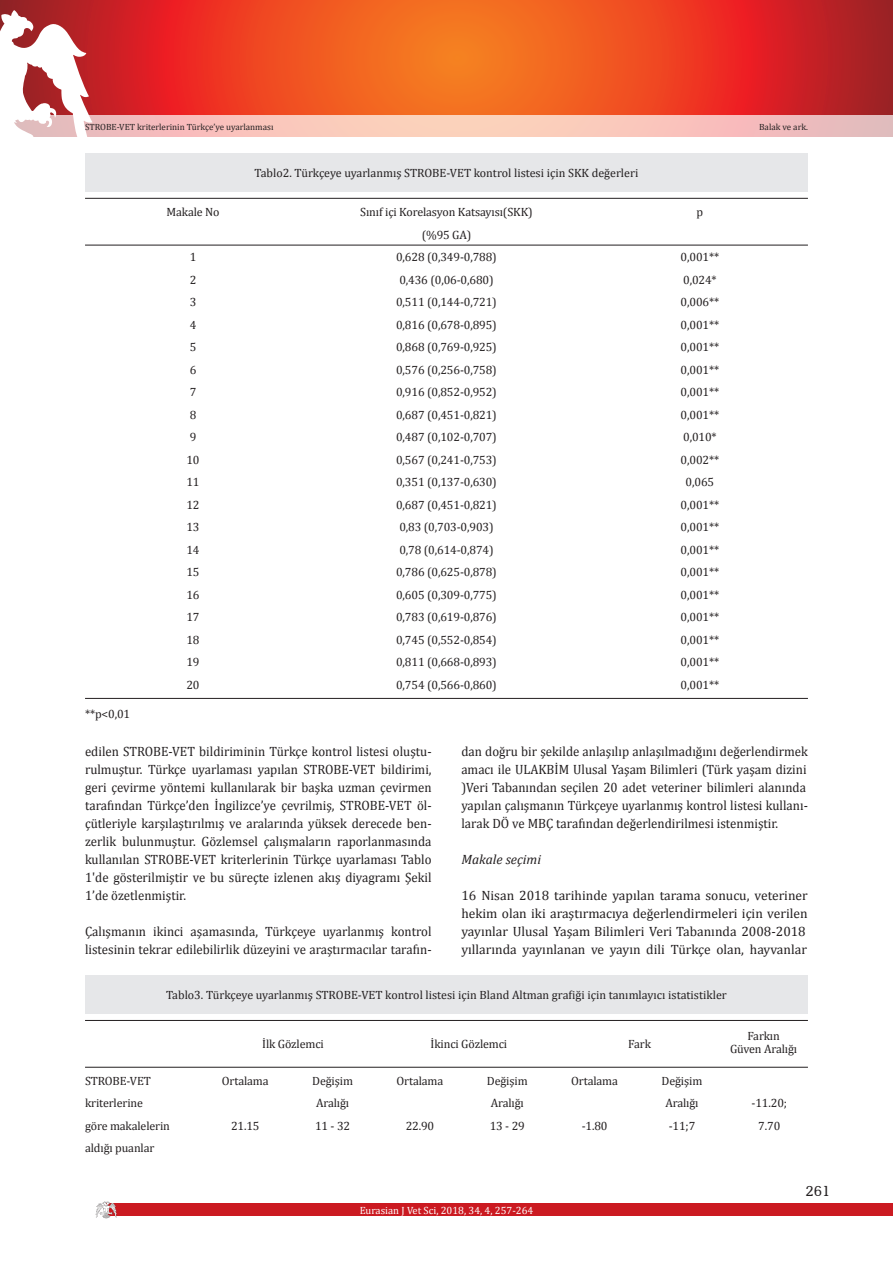
<style>
.page{position:relative;width:893px;height:1263px;background:#fff}
.page>*{position:absolute;margin:0;border:0;box-sizing:border-box;transform-origin:0 0}
.t1{font:15px "Humanist Slabserif 712 BT";color:#231f20}
.t2{font:13.5px/18px "Cambria";color:#231f20;scale:.95 1}
.t3{font:13.5px/18px "Cambria";color:#231f20}
.t4{font:italic 13.5px "Cambria";color:#231f20}
.t5{font:12px/22.5px "Cambria";letter-spacing:-.01em;color:#231f20;text-align:center}
.t6{font:10.5px "Cambria";color:#fff}
.t7{font:9px "Cambria";color:#231f20}
</style>
<div class="page">
<svg style="left:0;top:0;width:893px;height:115px;background:#e44422"></svg>
<div style="left:106px;top:1203px;width:787px;height:13px;background:#cb1a21"></div>
<svg style="left:0;top:10px;width:92px;height:127px"></svg>
<svg style="left:96px;top:1201px;width:21px;height:17px"></svg>
<svg style="left:0;top:115px;width:893px;height:21px;background:#f5c7bf"></svg>
<div style="left:85px;top:153px;width:723px;height:38px;background:#e6e7e9"></div>
<hr style="left:85px;top:198px;width:723px;height:1px;background:#231f20">
<hr style="left:85px;top:245px;width:723px;height:1px;background:#231f20">
<hr style="left:85px;top:698px;width:723px;height:1px;background:#231f20">
<div style="left:85px;top:975px;width:723px;height:38px;background:#e6e7e9"></div>
<hr style="left:85px;top:1020px;width:723px;height:1px;background:#231f20">
<hr style="left:85px;top:1067px;width:723px;height:1px;background:#231f20">
<p class="t7" style="left:85px;top:121px;width:190px">STROBE-VET kriterlerinin Türkçe’ye uyarlanması</p>
<p class="t7" style="left:759px;top:121px;width:50px">Balak ve ark.</p>
<p class="t5" style="left:85px;top:703px;width:47px">**p&lt;0,01</p>
<p class="t5" style="left:167px;top:201px;width:55px">Makale No</p>
<p class="t5" style="left:186px;top:246px;width:15px;text-align:left">1<br>2<br>3<br>4<br>5<br>6<br>7<br>8<br>9<br>10<br>11<br>12<br>13<br>14<br>15<br>16<br>17<br>18<br>19<br>20</p>
<p class="t5" style="left:255px;top:161px;width:385px">Tablo2. Türkçeye uyarlanmış STROBE-VET kontrol listesi için SKK değerleri</p>
<p class="t5" style="left:360px;top:201px;width:174px">Sınıf içi Korelasyon Katsayısı(SKK) (%95 GA)<br>0,628 (0,349-0,788)<br>0,436 (0,06-0,680)<br>0,511 (0,144-0,721)<br>0,816 (0,678-0,895)<br>0,868 (0,769-0,925)<br>0,576 (0,256-0,758)<br>0,916 (0,852-0,952)<br>0,687 (0,451-0,821)<br>0,487 (0,102-0,707)<br>0,567 (0,241-0,753)<br>0,351 (0,137-0,630)<br>0,687 (0,451-0,821)<br>0,83 (0,703-0,903)<br>0,78 (0,614-0,874)<br>0,786 (0,625-0,878)<br>0,605 (0,309-0,775)<br>0,783 (0,619-0,876)<br>0,745 (0,552-0,854)<br>0,811 (0,668-0,893)<br>0,754 (0,566-0,860)</p>
<p class="t5" style="left:697px;top:201px;width:8px">p</p>
<p class="t5" style="left:681px;top:246px;width:40px">0,001**<br>0,024*<br>0,006**<br>0,001**<br>0,001**<br>0,001**<br>0,001**<br>0,001**<br>0,010*<br>0,002**<br>0,065<br>0,001**<br>0,001**<br>0,001**<br>0,001**<br>0,001**<br>0,001**<br>0,001**<br>0,001**<br>0,001**</p>
<p class="t2" style="left:85px;top:742px;width:366px;text-align:justify">edilen STROBE-VET bildiriminin Türkçe kontrol listesi oluştu&shy;rulmuştur. Türkçe uyarlaması yapılan STROBE-VET bildirimi, geri çevirme yöntemi kullanılarak bir başka uzman çevirmen tarafından Türkçe’den İngilizce’ye çevrilmiş, STROBE-VET öl&shy;çütleriyle karşılaştırılmış ve aralarında yüksek derecede ben&shy;zerlik bulunmuştur. Gözlemsel çalışmaların raporlanmasında kullanılan STROBE-VET kriterlerinin Türkçe uyarlaması Tablo 1'de gösterilmiştir ve bu süreçte izlenen akış diyagramı Şekil 1’de özetlenmiştir.</p>
<p class="t2" style="left:85px;top:922px;width:366px">Çalışmanın ikinci aşamasında, Türkçeye uyarlanmış kontrol listesinin tekrar edilebilirlik düzeyini ve araştırmacılar tarafın-</p>
<p class="t2" style="left:461px;top:742px;width:366px">dan doğru bir şekilde anlaşılıp anlaşılmadığını değerlendirmek amacı ile ULAKBİM Ulusal Yaşam Bilimleri (Türk yaşam dizini )Veri Tabanından seçilen 20 adet veteriner bilimleri alanında yapılan çalışmanın Türkçeye uyarlanmış kontrol listesi kullanı&shy;larak DÖ ve MBÇ tarafından değerlendirilmesi istenmiştir.</p>
<p class="t4" style="left:461px;top:850px;width:81px">Makale seçimi</p>
<p class="t3" style="left:461px;top:886px;width:348px">16 Nisan 2018 tarihinde yapılan tarama sonucu, veteriner hekim olan iki araştırmacıya değerlendirmeleri için verilen yayınlar Ulusal Yaşam Bilimleri Veri Tabanında 2008-2018 yıllarında yayınlanan ve yayın dili Türkçe olan, hayvanlar</p>
<p class="t5" style="left:166px;top:984px;width:562px">Tablo3. Türkçeye uyarlanmış STROBE-VET kontrol listesi için Bland Altman grafiği için tanımlayıcı istatistikler</p>
<p class="t5" style="left:85px;top:1069px;width:86px;text-align:left">STROBE-VET kriterlerine<br>göre makalelerin aldığı puanlar</p>
<p class="t5" style="left:262px;top:1033px;width:63px">İlk Gözlemci</p>
<p class="t5" style="left:431px;top:1033px;width:78px">İkinci Gözlemci</p>
<p class="t5" style="left:628px;top:1033px;width:24px">Fark</p>
<p class="t5" style="left:730px;top:1029px;width:69px;line-height:13.5px">Farkın<br>Güven Aralığı</p>
<p class="t5" style="left:396px;top:1069px;width:48px">Ortalama</p>
<p class="t5" style="left:406px;top:1114px;width:30px">22.90</p>
<p class="t5" style="left:222px;top:1069px;width:48px">Ortalama</p>
<p class="t5" style="left:231px;top:1114px;width:30px">21.15</p>
<p class="t5" style="left:571px;top:1069px;width:48px">Ortalama</p>
<p class="t5" style="left:582px;top:1114px;width:27px">-1.80</p>
<p class="t5" style="left:312px;top:1069px;width:42px;text-align:left">Değişim<br>Aralığı<br>11 - 32</p>
<p class="t5" style="left:487px;top:1069px;width:42px;text-align:left">Değişim<br>Aralığı<br>13 - 29</p>
<p class="t5" style="left:662px;top:1069px;width:42px">Değişim<br>Aralığı -11;7</p>
<p class="t5" style="left:752px;top:1092px;width:37px">-11.20;<br>7.70</p>
<p class="t6" style="left:360px;top:1204px;width:175px">Eurasian J Vet Sci, 2018, 34, 4, 257-264</p>
<p class="t1" style="left:805px;top:1181px;width:27px">261</p>
</div>
